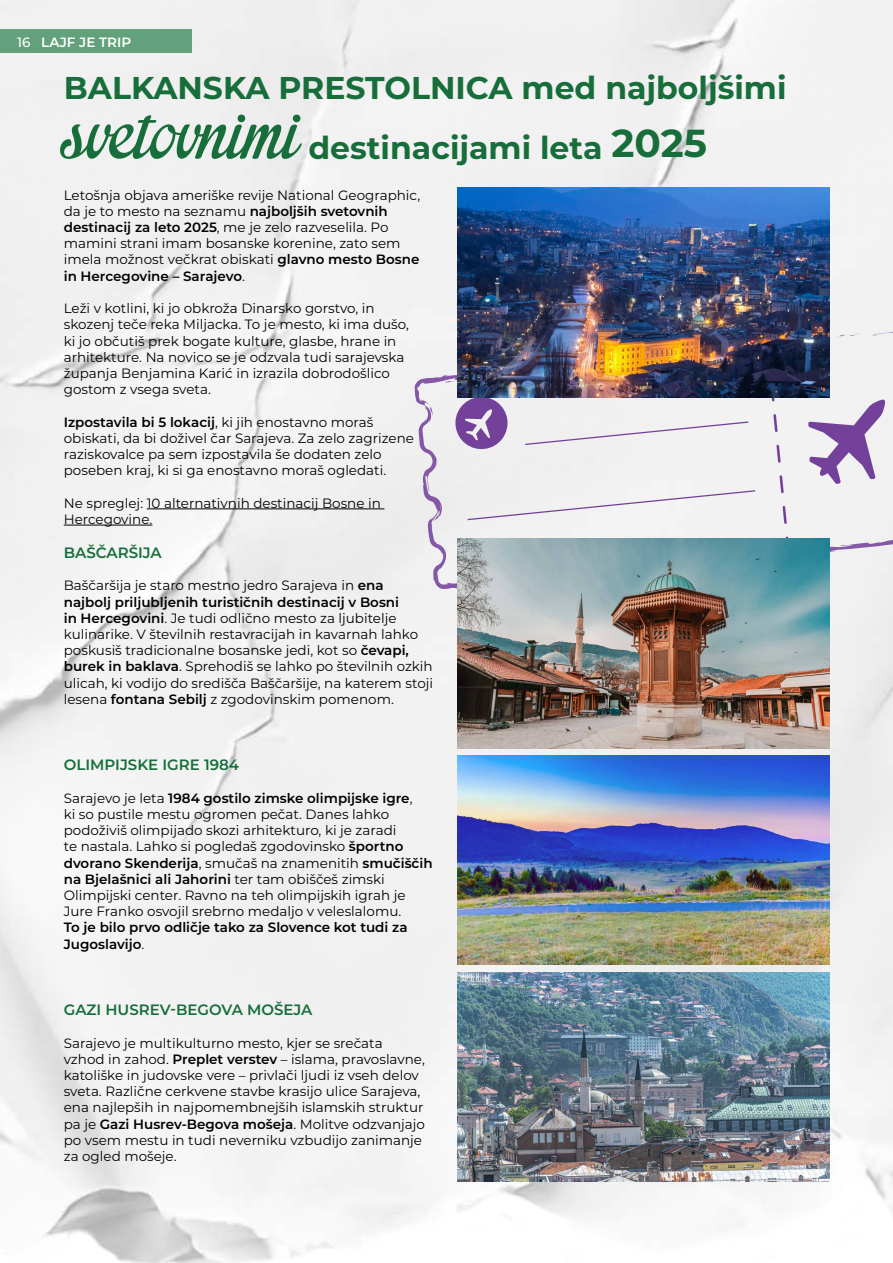
<style>
.page{position:relative;width:893px;height:1263px;background:#fff}
.page>*{position:absolute;margin:0;border:0;box-sizing:border-box;transform-origin:0 0}
.t1{font:105px "Impregnable Personal Use Only";color:#176e3b}
.t2{font:700 31.5px "Montserrat";color:#176e3b}
.t3{font:600 15px "Montserrat";color:#176e3b}
.t4{font:13.5px/16.2px "Montserrat";color:#000}
.t5{font:600 13.5px/16.2px "Montserrat";color:#000}
.t6{font:600 13.5px "Montserrat";color:#fff}
.s1{font-weight:500}
.s2{font-size:39px}
.s3{font-weight:600}
.s4{font-weight:400}
</style>
<div class="page">
<img style="left:0;top:0;width:893px;height:1263px">
<svg style="left:414px;top:348px;width:479px;height:241px;fill:#f0f0f0"></svg>
<svg style="left:430px;top:332px;width:463px;height:218px"></svg>
<img style="left:457px;top:539px;width:372px;height:209px">
<img style="left:457px;top:188px;width:372px;height:209px">
<img style="left:457px;top:755px;width:372px;height:209px">
<img style="left:457px;top:972px;width:372px;height:209px">
<div style="left:0;top:29px;width:191px;height:24px;background:#62a17c"></div>
<hr style="left:147px;top:508px;width:237px;height:1px;background:#000">
<hr style="left:64px;top:525px;width:88px;height:1px;background:#000">
<p class="t6" style="left:17px;top:33px;width:116px"><span class="s1">16</span> LAJF JE TRIP</p>
<h2 class="t2" style="left:64px;top:65px;width:724px">BALKANSKA PRESTOLNICA med najboljšimi</h2>
<h1 class="t1" style="left:64px;top:86px;width:237px">svetovnimi</h1>
<h2 class="t2" style="left:308px;top:125px;width:400px">destinacijami leta <span class="s2">2025</span></h2>
<p class="t4" style="left:64px;top:186px;width:358px">Letošnja objava ameriške revije National Geographic, da je to mesto na seznamu <span class="s3">najboljših svetovnih destinacij za leto 2025</span>, me je zelo razveselila. Po mamini strani imam bosanske korenine, zato sem imela možnost večkrat obiskati <span class="s3">glavno mesto Bosne in Hercegovine – Sarajevo</span>.</p>
<p class="t4" style="left:64px;top:300px;width:347px">Leži v kotlini, ki jo obkroža Dinarsko gorstvo, in skozenj teče reka Miljacka. To je mesto, ki ima dušo, ki jo občutiš prek bogate kulture, glasbe, hrane in arhitekture. Na novico se je odzvala tudi sarajevska županja Benjamina Karić in izrazila dobrodošlico gostom z vsega sveta.</p>
<p class="t4" style="left:64px;top:413px;width:352px"><span class="s3">Izpostavila bi 5 lokacij</span>, ki jih enostavno moraš obiskati, da bi doživel čar Sarajeva. Za zelo zagrizene raziskovalce pa sem izpostavila še dodaten zelo poseben kraj, ki si ga enostavno moraš ogledati.</p>
<p class="t4" style="left:64px;top:494px;width:319px">Ne spreglej: 10 alternativnih destinacij Bosne in<br>Hercegovine.</p>
<p class="t3" style="left:64px;top:542px;width:100px">BAŠČARŠIJA</p>
<p class="t4" style="left:64px;top:577px;width:371px">Baščaršija je staro mestno jedro Sarajeva in <span class="s3">ena najbolj priljubljenih turističnih destinacij v Bosni<br>in Hercegovini</span>. Je tudi odlično mesto za ljubitelje kulinarike. V številnih restavracijah in kavarnah lahko poskusiš tradicionalne bosanske jedi, kot so <span class="s3">čevapi, burek in baklava</span>. Sprehodiš se lahko po številnih ozkih ulicah, ki vodijo do središča Baščaršije, na katerem stoji lesena <span class="s3">fontana Sebilj</span> z zgodovinskim pomenom.</p>
<p class="t3" style="left:64px;top:754px;width:177px">OLIMPIJSKE IGRE 1984</p>
<p class="t4" style="left:64px;top:789px;width:370px">Sarajevo je leta <span class="s3">1984 gostilo zimske olimpijske igre</span>,<br>ki so pustile mestu ogromen pečat. Danes lahko podoživiš olimpijado skozi arhitekturo, ki je zaradi<br>te nastala. Lahko si pogledaš zgodovinsko <span class="s3">športno dvorano Skenderija</span>, smučaš na znamenitih <span class="s3">smučiščih na Bjelašnici ali Jahorini</span> ter tam obiščeš zimski Olimpijski center. Ravno na teh olimpijskih igrah je Jure Franko osvojil srebrno medaljo v veleslalomu.</p>
<p class="t5" style="left:64px;top:919px;width:345px">To je bilo prvo odličje tako za Slovence kot tudi za<br>Jugoslavijo<span class="s4">.</span></p>
<p class="t3" style="left:64px;top:999px;width:250px">GAZI HUSREV-BEGOVA MOŠEJA</p>
<p class="t4" style="left:64px;top:1034px;width:363px">Sarajevo je multikulturno mesto, kjer se srečata vzhod in zahod. <span class="s3">Preplet verstev</span> – islama, pravoslavne, katoliške in judovske vere – privlači ljudi iz vseh delov sveta. Različne cerkvene stavbe krasijo ulice Sarajeva, ena najlepših in najpomembnejših islamskih struktur pa je <span class="s3">Gazi Husrev-Begova mošeja</span>. Molitve odzvanjajo po vsem mestu in tudi neverniku vzbudijo zanimanje za ogled mošeje.</p>
</div>
